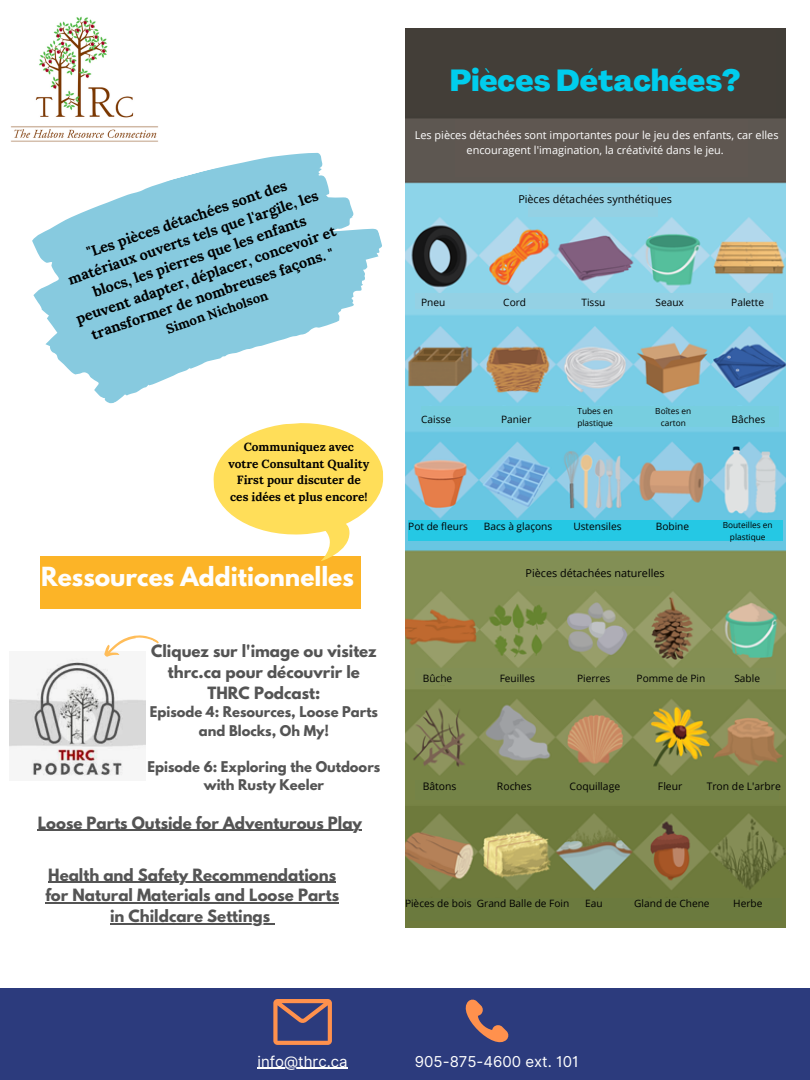
<style>
.page{position:relative;width:810px;height:1080px;background:#fff}
.page>*{position:absolute;margin:0;border:0;box-sizing:border-box;transform-origin:0 0}
.t1{font:800 30px "Agrandir";color:#00cded}
.t2{font:700 23.31px "League Spartan";color:#fefefe}
.t3{font:700 15px/20.6px "League Spartan";color:#545454;text-align:center}
.t4{font:15px "Inter";color:#fefefe}
.t5{font:700 14.5px/19.8px "Lora";color:#000;text-align:center}
.t6{font:700 13.12px/18.2px "League Spartan";color:#545454;text-align:center}
.t7{font:700 13.12px "Lora";color:#000}
.t8{font:700 11.88px/16.4px "Lora";color:#000;text-align:center}
.t9{font:10.94px/14.9px "Open Sans";color:#fff;text-align:center}
.t10{font:10.81px "Open Sans";color:#000}
.t11{font:10.38px "Open Sans";color:#000}
.t12{font:10.12px "Open Sans";color:#000}
.t13{font:8.31px/11.5px "Open Sans";color:#000;text-align:center}
</style>
<div class="page">
<img style="left:405px;top:28px;width:380px;height:900px">
<div style="left:0;top:988px;width:810px;height:92px;background:#2c3b7d"></div>
<svg style="left:273px;top:999px;width:59px;height:46px"></svg>
<svg style="left:465px;top:999px;width:44px;height:44px"></svg>
<img style="left:9px;top:658px;width:136px;height:118px">
<img style="left:11px;top:16px;width:147px;height:126px">
<svg style="left:101px;top:635px;width:58px;height:25px"></svg>
<div style="left:40px;top:556px;width:320px;height:52px;background:#fcb427"></div>
<svg style="left:213px;top:423px;width:171px;height:143px"></svg>
<svg style="left:32px;top:153px;width:350px;height:251px;fill:#87cadf"></svg>
<div style="left:405px;top:28px;width:370px;height:86px;background:#433e38"></div>
<div style="left:456px;top:120px;width:292px;height:57px;background:#5f5751"></div>
<div style="left:528px;top:187px;width:130px;height:29px;background:#94d1e4"></div>
<hr style="left:258px;top:1068px;width:90px;height:1px;background:#fefefe">
<hr style="left:38px;top:830px;width:324px;height:1px;background:#545454">
<hr style="left:48px;top:882px;width:288px;height:1px;background:#545454">
<hr style="left:45px;top:902px;width:294px;height:2px;background:#545454">
<hr style="left:110px;top:923px;width:160px;height:1px;background:#545454">
<div style="left:415px;top:293px;width:357px;height:16px;background:#94d1e4"></div>
<div style="left:421px;top:406px;width:357px;height:21px;background:#77cedf"></div>
<div style="left:408px;top:520px;width:374px;height:20px;background:#25c8e4"></div>
<div style="left:530px;top:556px;width:130px;height:30px;background:#828f55"></div>
<div style="left:415px;top:669px;width:360px;height:16px;background:#828f55"></div>
<div style="left:415px;top:780px;width:363px;height:20px;background:#748347"></div>
<div style="left:408px;top:898px;width:374px;height:23px;background:#6b7a3e"></div>
<p class="t5" style="left:54px;top:254px;width:275px;rotate:-19deg">"Les pièces détachées sont des matériaux ouverts tels que l'argile, les blocs, les pierres que les enfants peuvent adapter, déplacer, concevoir et transformer de nombreuses façons. "</p>
<p class="t7" style="left:164px;top:321px;width:108px;rotate:-19deg">Simon Nicholson</p>
<p class="t1" style="left:450px;top:69px;width:292px">Pièces Détachées?</p>
<p class="t9" style="left:415px;top:127px;width:365px">Les pièces détachées sont importantes pour le jeu des enfants, car elles encouragent l'imagination, la créativité dans le jeu.</p>
<p class="t10" style="left:518px;top:192px;width:155px">Pièces détachées synthétiques</p>
<p class="t12" style="left:421px;top:295px;width:26px">Pneu</p>
<p class="t12" style="left:503px;top:295px;width:24px">Cord</p>
<p class="t12" style="left:581px;top:295px;width:26px">Tissu</p>
<p class="t12" style="left:656px;top:295px;width:30px">Seaux</p>
<p class="t12" style="left:731px;top:295px;width:34px">Palette</p>
<p class="t8" style="left:228px;top:439px;width:142px">Communiquez avec votre Consultant Quality<br>First pour discuter de ces idées et plus encore!</p>
<p class="t2" style="left:41px;top:565px;width:314px">Ressources Additionnelles</p>
<p class="t3" style="left:151px;top:643px;width:227px">Cliquez sur l'image ou visitez thrc.ca pour découvrir le<br>THRC Podcast:</p>
<p class="t6" style="left:150px;top:705px;width:230px">Episode 4: Resources, Loose Parts and Blocks, Oh My!</p>
<p class="t6" style="left:148px;top:759px;width:234px">Episode 6: Exploring the Outdoors with Rusty Keeler</p>
<p class="t3" style="left:38px;top:814px;width:326px">Loose Parts Outside for Adventurous Play</p>
<p class="t3" style="left:45px;top:866px;width:295px">Health and Safety Recommendations for Natural Materials and Loose Parts in Childcare Settings</p>
<p class="t13" style="left:577px;top:405px;width:37px;text-align:left">Tubes en plastique</p>
<p class="t13" style="left:655px;top:405px;width:37px">Boîtes en carton</p>
<p class="t12" style="left:421px;top:413px;width:31px">Caisse</p>
<p class="t12" style="left:501px;top:413px;width:32px">Panier</p>
<p class="t12" style="left:732px;top:413px;width:35px">Bâches</p>
<p class="t12" style="left:408px;top:519px;width:61px">Pot de fleurs</p>
<p class="t12" style="left:484px;top:519px;width:70px">Bacs à glaçons</p>
<p class="t12" style="left:573px;top:519px;width:50px">Ustensiles</p>
<p class="t12" style="left:656px;top:519px;width:35px">Bobine</p>
<p class="t13" style="left:723px;top:519px;width:51px">Bouteilles en plastique</p>
<p class="t10" style="left:526px;top:565px;width:141px">Pièces détachées naturelles</p>
<p class="t12" style="left:423px;top:671px;width:31px">Bûche</p>
<p class="t12" style="left:500px;top:671px;width:37px">Feuilles</p>
<p class="t12" style="left:577px;top:671px;width:35px">Pierres</p>
<p class="t12" style="left:637px;top:671px;width:70px">Pomme de Pin</p>
<p class="t12" style="left:734px;top:671px;width:27px">Sable</p>
<p class="t11" style="left:423px;top:779px;width:35px">Bâtons</p>
<p class="t11" style="left:497px;top:779px;width:36px">Roches</p>
<p class="t11" style="left:570px;top:779px;width:52px">Coquillage</p>
<p class="t11" style="left:658px;top:779px;width:26px">Fleur</p>
<p class="t11" style="left:707px;top:779px;width:76px">Tron de L'arbre</p>
<p class="t12" style="left:405px;top:897px;width:166px">Pièces de bois Grand Balle de Foin</p>
<p class="t12" style="left:585px;top:897px;width:19px">Eau</p>
<p class="t12" style="left:634px;top:897px;width:77px">Gland de Chene</p>
<p class="t12" style="left:733px;top:897px;width:31px">Herbe</p>
<p class="t4" style="left:258px;top:1052px;width:92px">info@thrc.ca</p>
<p class="t4" style="left:415px;top:1052px;width:165px">905-875-4600 ext. 101</p>
</div>
